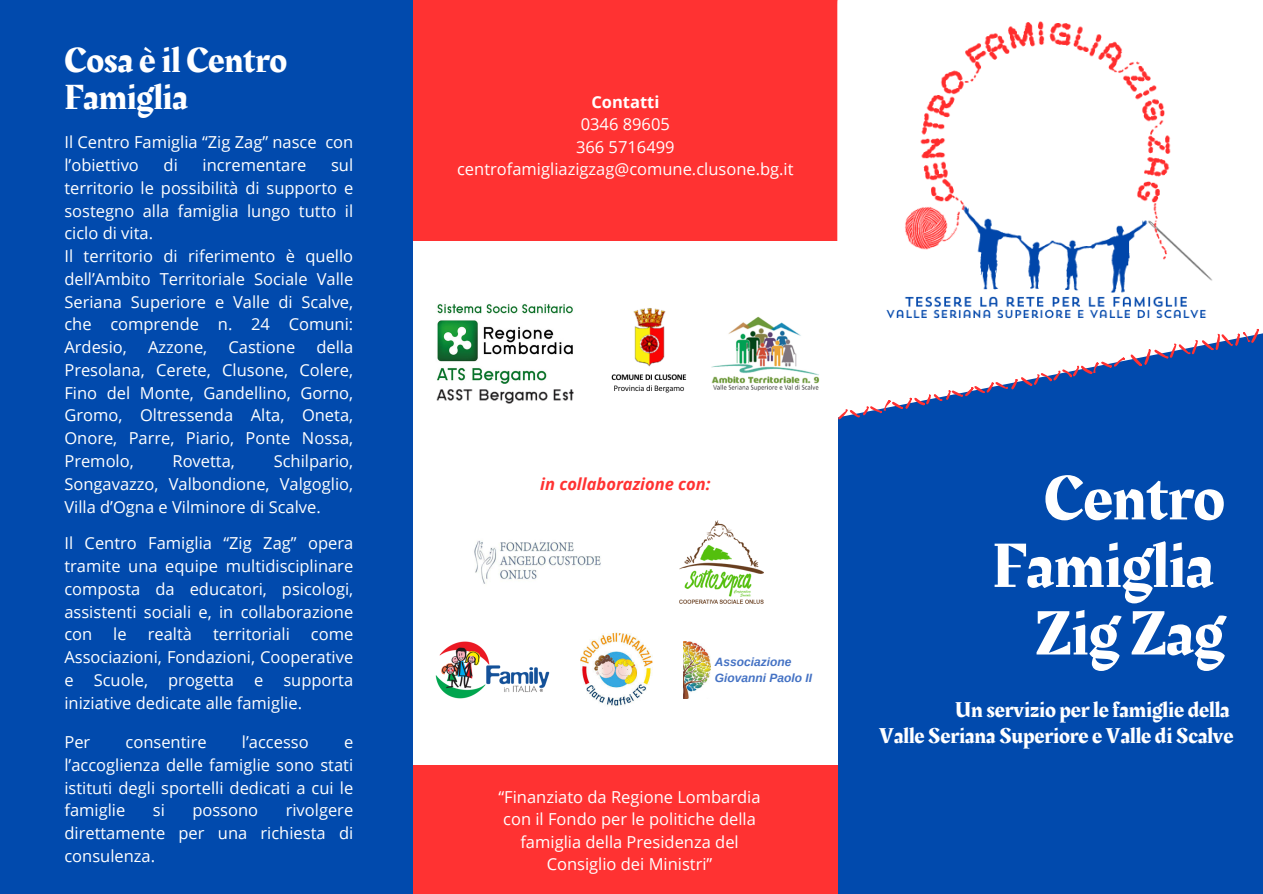
<style>
.page{position:relative;width:1263px;height:894px;background:#fff}
.page>*{position:absolute;margin:0;border:0;box-sizing:border-box;transform-origin:0 0}
.t1{font:64.65px/67.5px "Rakkas";color:#fff;text-align:right}
.t2{font:36px/37.2px "Rakkas";color:#fff}
.t3{font:22.2px/25.8px "Rakkas";color:#fff;text-align:right}
.t4{font:16.5px/22.8px "Open Sans";color:#fff;text-align:justify}
.t5{font:italic 700 16.5px "Open Sans";color:#ff3232}
.t6{font:italic 700 12px "Arimo";color:#4472c4}
.s1{font-weight:700}
</style>
<div class="page">
<div style="left:0;top:0;width:1263px;height:893px;background:#014aad"></div>
<div style="left:413px;top:0;width:425px;height:893px;background:#ff3232"></div>
<div style="left:1125px;top:0;width:138px;height:367px;background:#fff"></div>
<div style="left:413px;top:242px;width:425px;height:522px;background:#fff"></div>
<img style="left:474px;top:540px;width:127px;height:44px">
<img style="left:680px;top:520px;width:83px;height:83px">
<img style="left:436px;top:641px;width:113px;height:57px">
<img style="left:580px;top:632px;width:73px;height:74px">
<img style="left:683px;top:641px;width:27px;height:57px">
<img style="left:1125px;top:17px;width:90px;height:313px">
<svg style="left:837px;top:0;width:288px;height:419px"></svg>
<svg style="left:1131px;top:329px;width:128px;height:37px"></svg>
<img style="left:436px;top:389px;width:138px;height:15px">
<img style="left:437px;top:304px;width:136px;height:79px">
<img style="left:611px;top:308px;width:209px;height:84px">
<p class="t2" style="left:64px;top:42px;width:224px">Cosa è il Centro<br>Famiglia</p>
<p class="t4" style="left:64px;top:130px;width:290px">Il Centro Famiglia “Zig Zag” nasce con l’obiettivo</p>
<p class="t4" style="left:64px;top:153px;width:290px;text-align:left;text-indent:267px">sul territorio le possibilità di supporto e sostegno alla famiglia lungo tutto il ciclo di vita.<br>Il territorio di riferimento è quello dell’Ambito Territoriale Sociale Valle<br>Seriana Superiore e Valle di Scalve, che comprende n. 24 Comuni:<br>Ardesio,</p>
<p class="t4" style="left:164px;top:153px;width:16px">di</p>
<p class="t4" style="left:203px;top:153px;width:105px">incrementare</p>
<p class="t4" style="left:64px;top:335px;width:290px;text-indent:252px">della Presolana, Cerete, Clusone, Colere, Fino del Monte, Gandellino, Gorno, Gromo, Oltressenda Alta, Oneta, Onore, Parre, Piario, Ponte Nossa, Premolo,</p>
<p class="t4" style="left:148px;top:335px;width:61px">Azzone,</p>
<p class="t4" style="left:228px;top:335px;width:68px">Castione</p>
<p class="t4" style="left:64px;top:449px;width:290px;text-indent:209px">Schilpario, Songavazzo, Valbondione, Valgoglio, Villa d’Ogna e Vilminore di Scalve.</p>
<p class="t4" style="left:64px;top:531px;width:290px">Il Centro Famiglia “Zig Zag” opera tramite una equipe multidisciplinare composta da educatori, psicologi, assistenti sociali e, in collaborazione con</p>
<p class="t4" style="left:172px;top:449px;width:64px">Rovetta,</p>
<p class="t4" style="left:113px;top:622px;width:15px">le</p>
<p class="t4" style="left:148px;top:622px;width:46px">realtà</p>
<p class="t4" style="left:213px;top:622px;width:78px">territoriali</p>
<p class="t4" style="left:64px;top:622px;width:290px;text-indent:246px">come Associazioni, Fondazioni, Cooperative e Scuole, progetta e supporta iniziative dedicate alle famiglie.</p>
<p class="t4" style="left:64px;top:730px;width:27px">Per</p>
<p class="t4" style="left:126px;top:730px;width:83px">consentire</p>
<p class="t4" style="left:242px;top:730px;width:68px">l’accesso</p>
<p class="t4" style="left:64px;top:730px;width:290px;text-indent:280px">e l’accoglienza delle famiglie sono stati istituti degli sportelli dedicati a cui le famiglie</p>
<p class="t4" style="left:64px;top:798px;width:290px;text-indent:221px">rivolgere direttamente per una richiesta di consulenza.</p>
<p class="t4" style="left:153px;top:798px;width:14px">si</p>
<p class="t4" style="left:192px;top:798px;width:67px">possono</p>
<h3 class="t4" style="left:457px;top:90px;width:338px;text-align:center"><span class="s1">Contatti<br></span>0346 89605<br>366 5716499 centrofamigliazigzag@comune.clusone.bg.it</h3>
<h1 class="t5" style="left:540px;top:472px;width:172px">in collaborazione con:</h1>
<p class="t6" style="left:715px;top:655px;width:78px">Associazione</p>
<p class="t6" style="left:715px;top:671px;width:99px">Giovanni Paolo II</p>
<p class="t4" style="left:498px;top:784px;width:264px;text-align:center">“Finanziato da Regione Lombardia con il Fondo per le politiche della famiglia della Presidenza del<br>Consiglio dei Ministri”</p>
<h5 class="t1" style="left:992px;top:466px;width:234px">Centro<br>Famiglia<br>Zig Zag</h5>
<p class="t3" style="left:879px;top:697px;width:356px">Un servizio per le famiglie della<br>Valle Seriana Superiore e Valle di Scalve</p>
</div>
